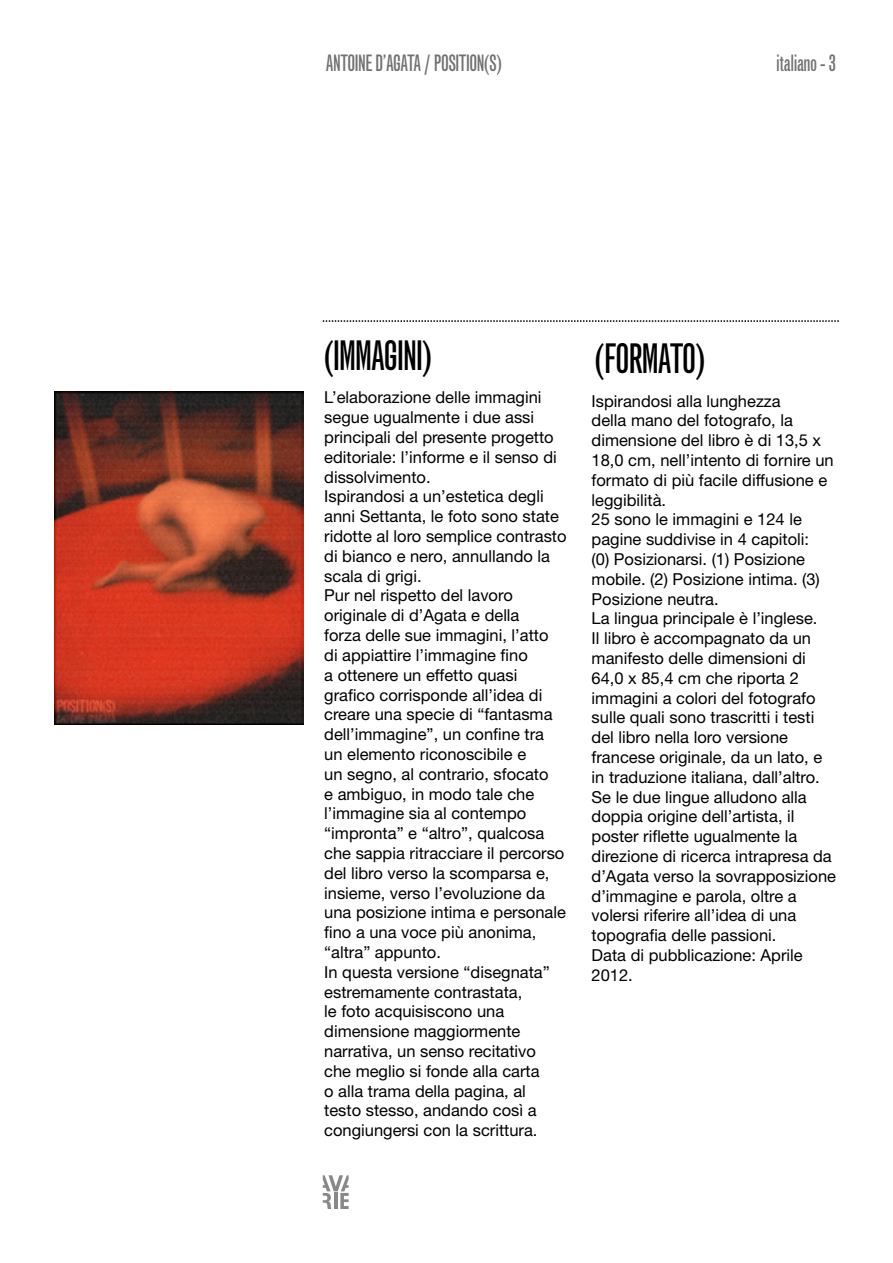
<style>
.page{position:relative;width:893px;height:1263px;background:#fff}
.page>*{position:absolute;margin:0;border:0;box-sizing:border-box;transform-origin:0 0}
.t1{font:40.5px "Grotesque MT Std Extra Cond";letter-spacing:-.02em;color:#000}
.t2{font:22.5px "Grotesque MT Std Extra Cond";letter-spacing:-.02em;color:#707172}
.t3{font:16.5px/19.8px "Helvetica Neue LT Std";color:#000}
</style>
<div class="page">
<svg style="left:323px;top:1175px;width:26px;height:34px"></svg>
<svg style="left:323px;top:320px;width:516px;height:2px"></svg>
<img style="left:54px;top:392px;width:249px;height:332px">
<h2 class="t2" style="left:326px;top:49px;width:177px">ANTOINE D’AGATA / POSITION(S)</h2>
<h2 class="t2" style="left:776px;top:49px;width:61px">italiano - 3</h2>
<h1 class="t1" style="left:324px;top:331px;width:109px">(IMMAGINI)</h1>
<p class="t3" style="left:324px;top:387px;width:244px">L’elaborazione delle immagini segue ugualmente i due assi principali del presente progetto editoriale: l’informe e il senso di dissolvimento.<br>Ispirandosi a un’estetica degli anni Settanta, le foto sono state ridotte al loro semplice contrasto di bianco e nero, annullando la scala di grigi.<br>Pur nel rispetto del lavoro originale di d’Agata e della<br>forza delle sue immagini, l’atto<br>di appiattire l’immagine fino<br>a ottenere un effetto quasi grafico corrisponde all’idea di creare una specie di “fantasma dell’immagine”, un confine tra<br>un elemento riconoscibile e<br>un segno, al contrario, sfocato<br>e ambiguo, in modo tale che l’immagine sia al contempo “impronta” e “altro”, qualcosa che sappia ritracciare il percorso del libro verso la scomparsa e, insieme, verso l’evoluzione da una posizione intima e personale fino a una voce più anonima, “altra” appunto.<br>In questa versione “disegnata” estremamente contrastata,<br>le foto acquisiscono una dimensione maggiormente narrativa, un senso recitativo che meglio si fonde alla carta<br>o alla trama della pagina, al testo stesso, andando così a congiungersi con la scrittura.</p>
<h1 class="t1" style="left:595px;top:334px;width:112px">(FORMATO)</h1>
<p class="t3" style="left:592px;top:390px;width:246px">Ispirandosi alla lunghezza<br>della mano del fotografo, la dimensione del libro è di 13,5 x<br>18,0 cm, nell’intento di fornire un formato di più facile diffusione e leggibilità.<br>25 sono le immagini e 124 le pagine suddivise in 4 capitoli:<br>(0) Posizionarsi. (1) Posizione mobile. (2) Posizione intima. (3)<br>Posizione neutra.<br>La lingua principale è l’inglese.<br>Il libro è accompagnato da un manifesto delle dimensioni di<br>64,0 x 85,4 cm che riporta 2 immagini a colori del fotografo sulle quali sono trascritti i testi del libro nella loro versione francese originale, da un lato, e in traduzione italiana, dall’altro.<br>Se le due lingue alludono alla doppia origine dell’artista, il poster riflette ugualmente la direzione di ricerca intrapresa da d’Agata verso la sovrapposizione d’immagine e parola, oltre a volersi riferire all’idea di una topografia delle passioni.<br>Data di pubblicazione: Aprile<br>2012.</p>
</div>
